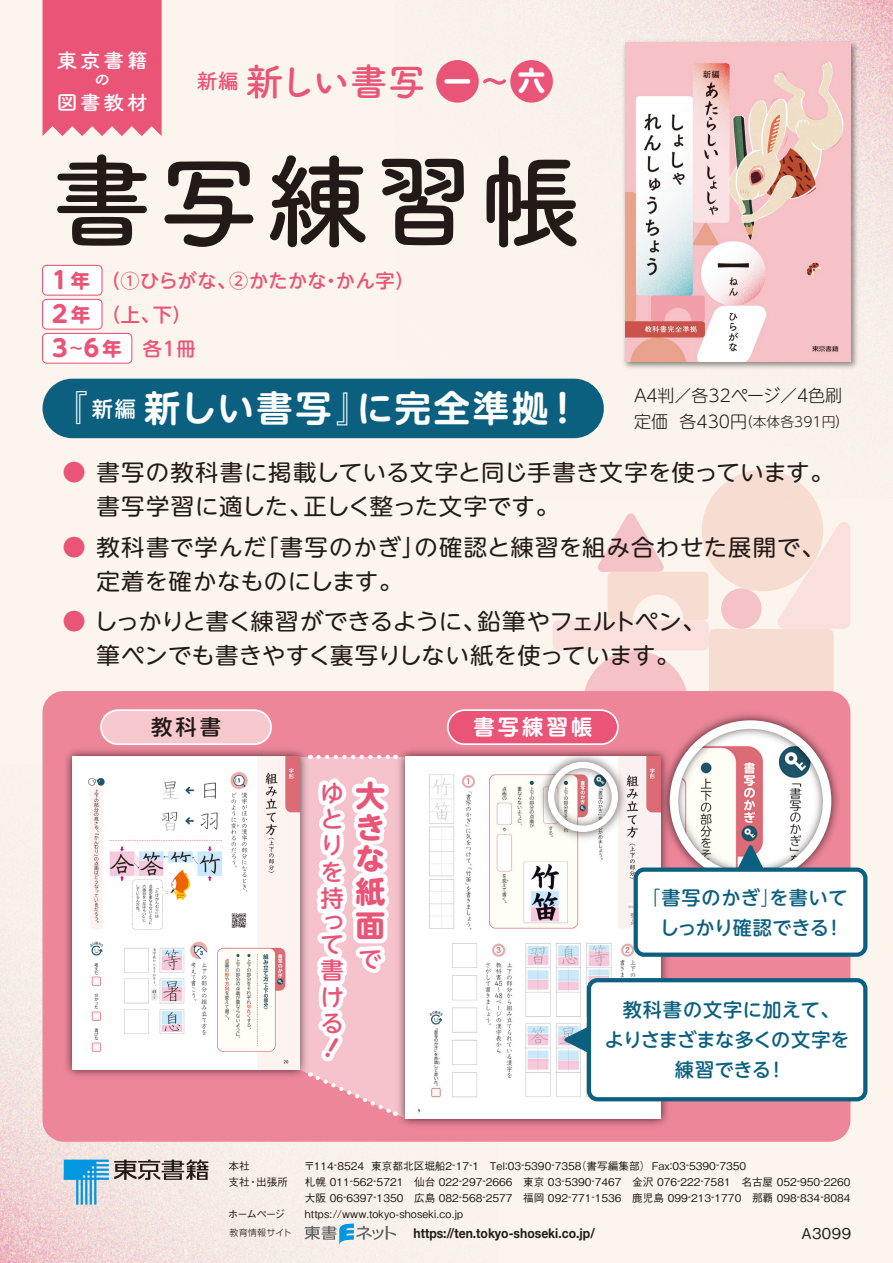
<style>
.page{position:relative;width:893px;height:1263px;background:#fbf5ed}
.page>*{position:absolute;margin:0;border:0;box-sizing:border-box;transform-origin:0 0}
.t1{font:103.35px "Tsuku A Rd Gothic Std B";letter-spacing:.035em;color:#231916}
.t2{font:38.25px "Tsuku A Rd Gothic Std B";letter-spacing:-.065em;color:#e95477}
.t3{font:700 36.15px "UD Shin M Go Pr 6 N De";letter-spacing:.08em;color:#fff}
.t4{font:700 29.7px/32.5px "UD Shin M Go Pr 6 N";color:#e95477;text-align:justify}
.t5{font:700 27.3px "UD Shin M Go Pr 6 N";color:#fff}
.t6{font:500 23.4px/26.2px "UD Shin M Go Pr 6 N";color:#e95477}
.t7{font:22.65px/34.3px "UD Shin M Go Pr 6 N";letter-spacing:-.01em;color:#231916;text-align:center}
.t8{font:22.65px/34.3px "UD Shin M Go Pr 6 N";letter-spacing:.01em;color:#231916}
.t9{font:22.65px/34.3px "UD Shin M Go Pr 6 N";letter-spacing:.035em;color:#231916}
.t10{font:700 21.3px "UD Shin M Go Pr 6 N De";letter-spacing:.15em;color:#fff}
.t11{font:500 21.3px "UD Shin M Go Pr 6 N";color:#231916}
.t12{font:20.25px "Tsuku A Rd Gothic Std B";letter-spacing:.1em;color:#fff;scale:1.05 1}
.t13{font:500 19.2px/29.7px "UD Shin M Go Pr 6 N";letter-spacing:.02em;color:#0b607f;text-align:center}
.t14{font:500 19.2px/34px "UD Shin M Go Pr 6 N";letter-spacing:.03em;color:#e95477}
.t15{font:300 16.95px "UD Shin M Go Pr 6 N";letter-spacing:-.01em;color:#231916}
.t16{font:16.2px "Tsuku A Rd Gothic Std B";color:#fff;scale:1.05 1}
.t17{font:500 14.85px "Gothic BBB Pr 6 N";letter-spacing:.035em;color:#231916}
.t18{font:300 13.8px "UD Shin M Go Pr 6 N";color:#231916}
.t19{font:700 13.5px "Helvetica Neue";color:#231916;scale:.9 1}
.t20{font:500 10.65px/15.9px "Gothic BBB Pr 6 N";color:#231916}
.t21{font:300 9px "UD Shin Go Pr 6 N";letter-spacing:.015em;color:#231916}
.s1{font-family:"UD Shin M Go Pr 6 N";font-weight:700;font-size:27.3px;color:#fff}
.s2{font-weight:700;font-size:23.4px}
.s3{font-weight:700}
.s4{font-family:"UD Shin M Go Pr 6 N";font-weight:400}
.s5{font-size:38.25px}
.s6{font-size:16.95px}
.s7{font-size:23.4px;color:#e95477}
.s8{font-weight:300}
</style>
<div class="page">
<div style="left:553px;top:620px;width:156px;height:31px;background:#f9e0dd;border-radius:6px"></div>
<svg style="left:584px;top:552px;width:266px;height:152px"></svg>
<img style="left:0;top:711px;width:397px;height:552px">
<div style="left:43px;top:691px;width:807px;height:451px;background:#ee869a;border-radius:21px"></div>
<img style="left:341px;top:0;width:552px;height:552px">
<div style="left:101px;top:710px;width:170px;height:34px;background:#f7c8ce;border-radius:17px"></div>
<div style="left:100px;top:709px;width:172px;height:36px;border:2px solid #fff;border-radius:17px"></div>
<div style="left:436px;top:60px;width:43px;height:43px;background:#e95477;border-radius:50%"></div>
<div style="left:510px;top:60px;width:43px;height:43px;background:#e95477;border-radius:50%"></div>
<svg style="left:483px;top:78px;width:23px;height:7px"></svg>
<div style="left:43px;top:265px;width:59px;height:30px;background:#fff;border-radius:4px"></div>
<div style="left:42px;top:265px;width:61px;height:31px;border:1px solid #e95477;border-radius:4px"></div>
<div style="left:43px;top:299px;width:59px;height:30px;background:#fff;border-radius:4px"></div>
<div style="left:42px;top:299px;width:61px;height:31px;border:1px solid #e95477;border-radius:4px"></div>
<div style="left:43px;top:333px;width:89px;height:30px;background:#fff;border-radius:4px"></div>
<div style="left:42px;top:333px;width:90px;height:31px;border:1px solid #e95477;border-radius:4px"></div>
<div style="left:43px;top:0;width:119px;height:136px;background:#e95477"></div>
<div style="left:448px;top:710px;width:170px;height:34px;background:#e95477;border-radius:17px"></div>
<div style="left:447px;top:709px;width:172px;height:36px;border:2px solid #fff;border-radius:17px"></div>
<img style="left:620px;top:37px;width:241px;height:335px">
<img style="left:625px;top:43px;width:225px;height:318px">
<svg style="left:64px;top:1159px;width:144px;height:45px"></svg>
<svg style="left:304px;top:1223px;width:92px;height:23px"></svg>
<img style="left:66px;top:744px;width:225px;height:332px">
<img style="left:72px;top:757px;width:219px;height:313px">
<img style="left:400px;top:744px;width:273px;height:382px">
<img style="left:405px;top:757px;width:256px;height:361px">
<svg style="left:564px;top:1023px;width:23px;height:33px"></svg>
<div style="left:589px;top:980px;width:276px;height:119px;background:#fff;border-radius:9px"></div>
<div style="left:587px;top:978px;width:280px;height:123px;border:4px solid #0b607f;border-radius:9px"></div>
<div style="left:43px;top:379px;width:561px;height:59px;background:#0b607f;border-radius:30px"></div>
<img style="left:535px;top:749px;width:96px;height:96px">
<div style="left:548px;top:762px;width:70px;height:70px;border:6px solid #fff;border-radius:50%"></div>
<img style="left:657px;top:713px;width:181px;height:154px">
<div style="left:670px;top:720px;width:161px;height:162px;border:9px solid #fff;border-radius:50%"></div>
<svg style="left:734px;top:844px;width:33px;height:23px"></svg>
<div style="left:636px;top:870px;width:229px;height:85px;background:#fff;border-radius:9px"></div>
<div style="left:634px;top:867px;width:233px;height:90px;border:4px solid #0b607f;border-radius:9px"></div>
<svg style="left:291px;top:487px;width:114px;height:631px"></svg>
<h3 class="t12" style="left:57px;top:44px;width:89px">東京書籍</h3>
<h3 class="t16" style="left:94px;top:67px;width:18px">の</h3>
<h3 class="t12" style="left:57px;top:87px;width:89px">図書教材</h3>
<h2 class="t2" style="left:197px;top:52px;width:276px"><sup>新編</sup> 新しい書写 <span class="s1">一</span></h2>
<h3 class="t5" style="left:518px;top:57px;width:29px">六</h3>
<h1 class="t1" style="left:50px;top:121px;width:533px">書写練習帳</h1>
<h3 class="t14" style="left:48px;top:263px;width:368px"><span class="s2">１</span><span class="s3">年　</span>（①ひらがな、②かたかな・かん字）<br><span class="s2">2</span> <span class="s3">年　</span>（上、下）<br><span class="s2">3</span><sup>～</sup><span class="s2">6</span><span class="s3">年</span> 各1冊</h3>
<h3 class="t3" style="left:51px;top:378px;width:532px"><span class="s4">『</span><sup>新編</sup>新しい書写<span class="s4">』</span>に完全準拠<span class="s5">！</span></h3>
<h3 class="t15" style="left:634px;top:382px;width:210px">A４判／各32ページ／4色刷</h3>
<p class="t18" style="left:634px;top:411px;width:216px"><span class="s6">定価 各430円</span>（本体各391円）</p>
<h3 class="t8" style="left:96px;top:454px;width:739px;text-indent:-34px"><span class="s7">●</span> 書写の教科書に掲載している文字と同じ手書き文字を使っています。書写学習に適した、正しく整った文字です。</h3>
<h3 class="t9" style="left:96px;top:528px;width:730px;text-indent:-34px"><span class="s7">●</span> 教科書で学んだ「書写のかぎ」の確認と練習を組み合わせた展開で、定着を確かなものにします。</h3>
<h3 class="t7" style="left:62px;top:603px;width:645px"><span class="s7">●</span> しっかりと書く練習ができるように、鉛筆やフェルトペン、筆ペンでも書きやすく裏写りしない紙を使っています。</h3>
<h3 class="t11" style="left:151px;top:709px;width:72px">教科書</h3>
<h3 class="t6" style="left:320px;top:778px;width:24px">ゆとりを持</h3>
<h3 class="t6" style="left:320px;top:909px;width:23px;line-height:22.8px">って</h3>
<h3 class="t6" style="left:320px;top:956px;width:24px;text-align:justify">書ける</h3>
<h3 class="t4" style="left:355px;top:777px;width:31px">大きな紙面</h3>
<h3 class="t6" style="left:359px;top:944px;width:24px">で</h3>
<h3 class="t10" style="left:473px;top:709px;width:121px">書写練習帳</h3>
<h3 class="t13" style="left:641px;top:882px;width:208px;text-align:right"><span class="s8">「</span>書写のかぎ<span class="s8">」</span>を書いてしっかり確認できる！</h3>
<h3 class="t13" style="left:605px;top:994px;width:246px">教科書の文字に加えて、<br>よりさまざまな多くの文字を練習できる！</h3>
<p class="t20" style="left:229px;top:1157px;width:23px">本社</p>
<p class="t20" style="left:304px;top:1157px;width:443px">〒114-8524 東京都北区堀船2-17-1 Tel:03-5390-7358（書写編集部） Fax:03-5390-7350</p>
<p class="t20" style="left:229px;top:1173px;width:61px">支社・出張所</p>
<p class="t20" style="left:305px;top:1173px;width:547px">札幌 011-562-5721　仙台 022-297-2666　東京 03-5390-7467　金沢 076-222-7581　名古屋 052-950-2260大阪 06-6397-1350　広島 082-568-2577　福岡 092-771-1536　鹿児島 099-213-1770　那覇 098-834-8084</p>
<p class="t20" style="left:228px;top:1205px;width:59px">ホームページ</p>
<p class="t20" style="left:305px;top:1205px;width:160px">https://www.tokyo-shoseki.co.jp</p>
<p class="t21" style="left:230px;top:1225px;width:64px">教育情報サイト</p>
<p class="t19" style="left:414px;top:1225px;width:203px">https://ten.tokyo-shoseki.co.jp/</p>
<h3 class="t17" style="left:802px;top:1222px;width:51px">A3099</h3>
</div>
